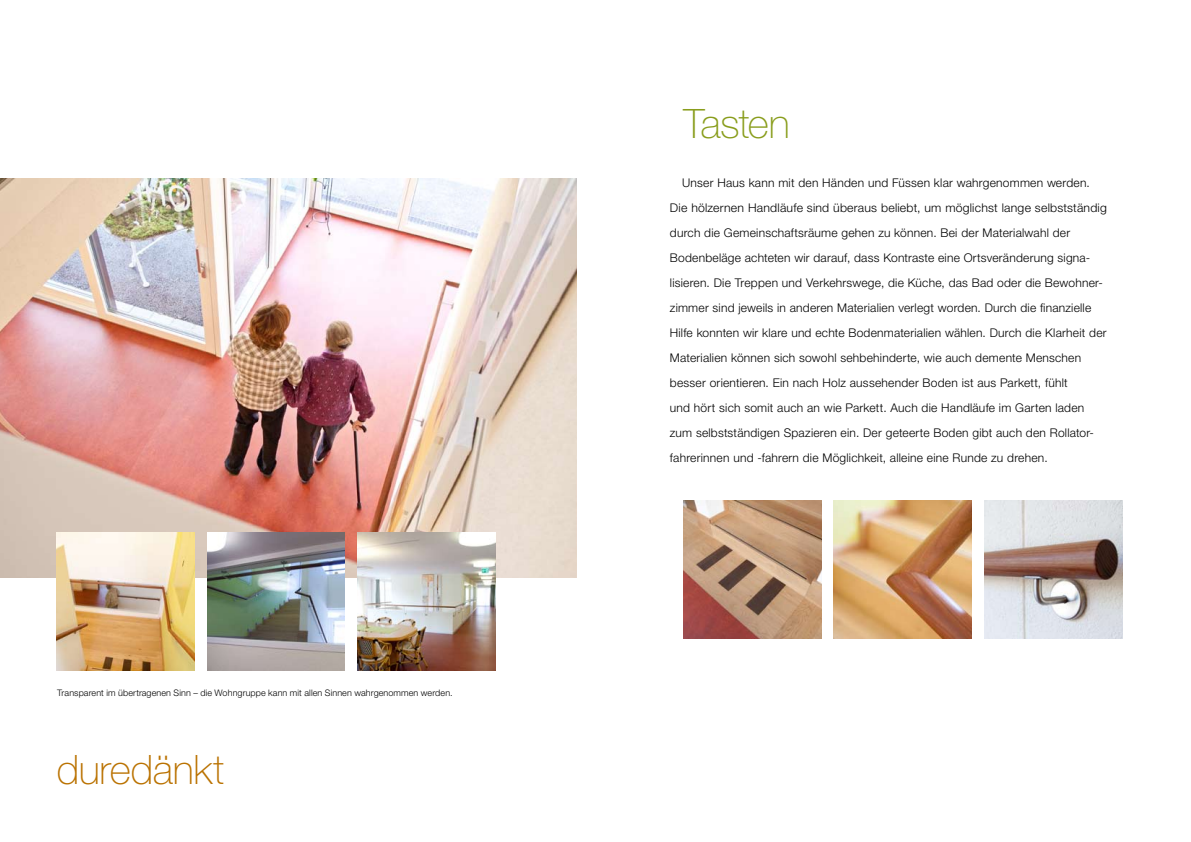
<style>
.page{position:relative;width:1191px;height:842px;background:#fff}
.page>*{position:absolute;margin:0;border:0;box-sizing:border-box;transform-origin:0 0}
.t1{font:100 40.6px "Helvetica Neue";letter-spacing:-.01em;color:#ba7201}
.t2{font:100 40.6px "Helvetica Neue";letter-spacing:-.02em;color:#899d1c}
.t3{font:300 12px/25px "Helvetica Neue";letter-spacing:.02em;color:#000}
.t4{font:300 9px "Helvetica Neue";letter-spacing:.01em;color:#000}
</style>
<div class="page">
<img style="left:0;top:179px;width:576px;height:398px">
<img style="left:57px;top:533px;width:138px;height:138px">
<img style="left:207px;top:533px;width:138px;height:138px">
<img style="left:357px;top:533px;width:138px;height:138px">
<img style="left:683px;top:501px;width:138px;height:138px">
<img style="left:833px;top:501px;width:138px;height:138px">
<img style="left:984px;top:501px;width:138px;height:138px">
<p class="t4" style="left:57px;top:687px;width:397px">Transparent im übertragenen Sinn – die Wohngruppe kann mit allen Sinnen wahrgenommen werden.</p>
<h1 class="t1" style="left:57px;top:747px;width:169px">duredänkt</h1>
<h1 class="t2" style="left:683px;top:101px;width:108px">Tasten</h1>
<p class="t3" style="left:670px;top:170px;width:438px;text-indent:12px">Unser Haus kann mit den Händen und Füssen klar wahrgenommen werden.<br>Die hölzernen Handläufe sind überaus beliebt, um möglichst lange selbstständig durch die Gemeinschaftsräume gehen zu können. Bei der Materialwahl der Bodenbeläge achteten wir darauf, dass Kontraste eine Ortsveränderung signa&shy;lisieren. Die Treppen und Verkehrswege, die Küche, das Bad oder die Bewohner&shy;zimmer sind jeweils in anderen Materialien verlegt worden. Durch die finanzielle Hilfe konnten wir klare und echte Bodenmaterialien wählen. Durch die Klarheit der Materialien können sich sowohl sehbehinderte, wie auch demente Menschen besser orientieren. Ein nach Holz aussehender Boden ist aus Parkett, fühlt<br>und hört sich somit auch an wie Parkett. Auch die Handläufe im Garten laden zum selbstständigen Spazieren ein. Der geteerte Boden gibt auch den Rollator&shy;fahrerinnen und -fahrern die Möglichkeit, alleine eine Runde zu drehen.</p>
</div>
